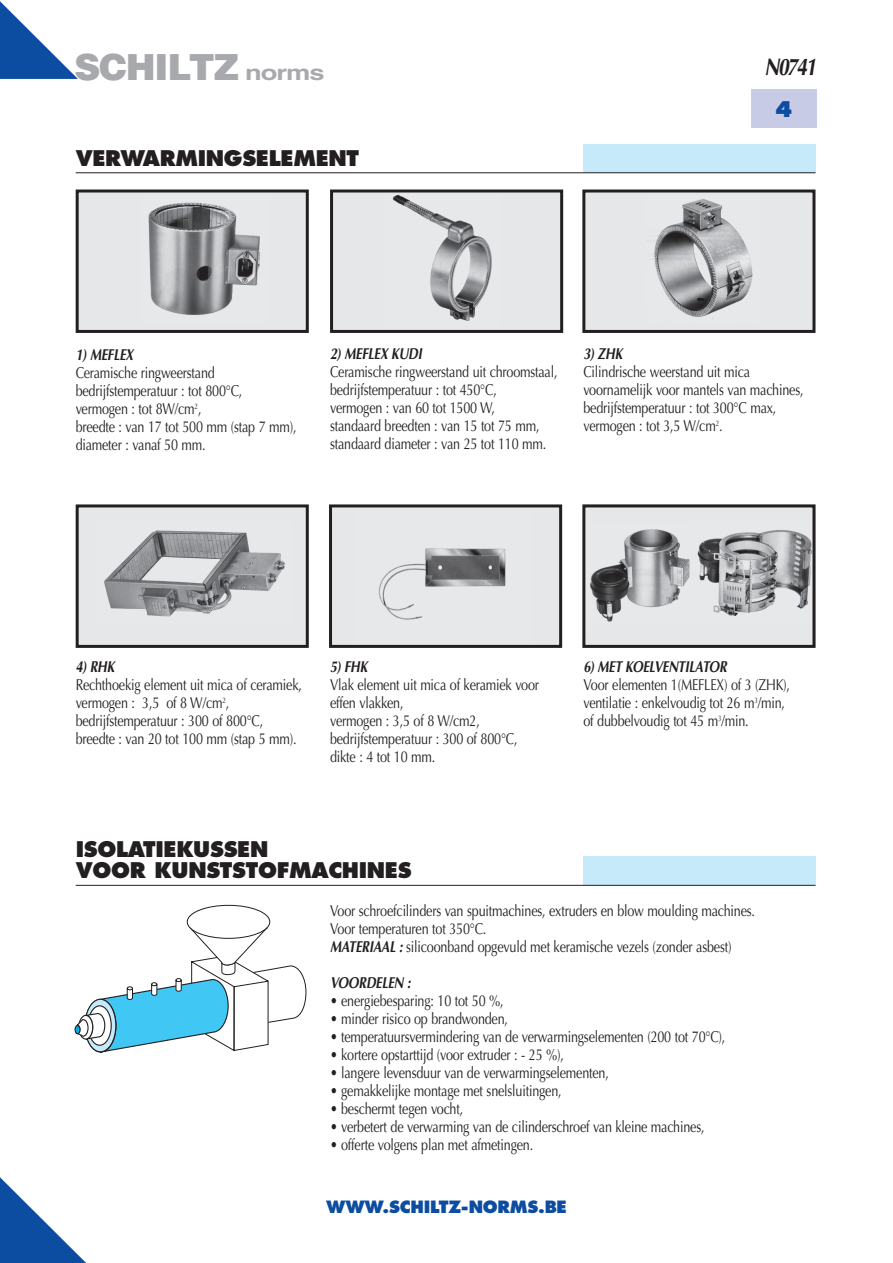
<style>
.page{position:relative;width:893px;height:1263px;background:#fff}
.page>*{position:absolute;margin:0;border:0;box-sizing:border-box;transform-origin:0 0}
.t1{font:900 36px "Helvetica";letter-spacing:-.035em;color:#a8a9ad}
.Normal_e{font:italic 700 24px "Optima";letter-spacing:-.075em;color:#231f20;scale:.8 1}
._01_titre{font:800 21px/21px "Futura";letter-spacing:-.015em;color:#231f20}
._01_titre-2{font:800 21px "Futura";color:#0d4da1}
.t2{font:800 16.5px "Futura";color:#0d4da1}
._03_body_txt{font:15.75px/18px "Optima";letter-spacing:-.015em;color:#231f20;scale:.8 1}
._03_body_txt-2{font:italic 700 15.75px "Optima";letter-spacing:-.015em;color:#231f20;scale:.8 1}
.s1{font-weight:700;font-size:21px}
.s2{font-weight:700;font-style:italic}
</style>
<div class="page">
<svg style="left:0;top:1177px;width:86px;height:86px"></svg>
<svg style="left:0;top:1px;width:78px;height:78px"></svg>
<div style="left:751px;top:89px;width:65px;height:39px;background:#c7cbe6"></div>
<div style="left:583px;top:144px;width:232px;height:28px;background:#c6eafa"></div>
<hr style="left:76px;top:173px;width:739px;height:1px;background:#231f20">
<div style="left:77px;top:191px;width:230px;height:140px;background:#e6e7e9"></div>
<img style="left:148px;top:202px;width:112px;height:113px">
<div style="left:76px;top:189px;width:233px;height:144px;border:3px solid #231f20"></div>
<div style="left:331px;top:506px;width:230px;height:140px;background:#e6e7e9"></div>
<img style="left:378px;top:548px;width:128px;height:72px">
<div style="left:329px;top:504px;width:233px;height:144px;border:3px solid #231f20"></div>
<div style="left:77px;top:506px;width:230px;height:140px;background:#e6e7e9"></div>
<img style="left:104px;top:530px;width:181px;height:87px">
<div style="left:76px;top:504px;width:233px;height:144px;border:3px solid #231f20"></div>
<div style="left:584px;top:191px;width:230px;height:140px;background:#e6e7e9"></div>
<img style="left:654px;top:199px;width:99px;height:120px">
<div style="left:582px;top:189px;width:233px;height:144px;border:3px solid #231f20"></div>
<div style="left:332px;top:191px;width:230px;height:140px;background:#e6e7e9"></div>
<img style="left:393px;top:194px;width:99px;height:127px">
<div style="left:330px;top:189px;width:233px;height:144px;border:3px solid #231f20"></div>
<div style="left:583px;top:504px;width:112px;height:144px;background:#e6e7e9"></div>
<img style="left:590px;top:529px;width:100px;height:93px">
<div style="left:694px;top:504px;width:121px;height:144px;background:#e6e7e9"></div>
<img style="left:697px;top:530px;width:114px;height:86px">
<div style="left:582px;top:504px;width:233px;height:144px;border:3px solid #231f20"></div>
<div style="left:583px;top:856px;width:232px;height:29px;background:#c6eafa"></div>
<hr style="left:76px;top:885px;width:739px;height:1px;background:#231f20">
<div style="left:187px;top:905px;width:83px;height:33px;border:1px solid #231f20;border-radius:50%"></div>
<svg style="left:74px;top:916px;width:232px;height:137px"></svg>
<p class="t1" style="left:74px;top:43px;width:252px">SCHILTZ <span class="s1">norms</span></p>
<p class="Normal_e" style="left:764px;top:52px;width:66px">N0741</p>
<p class="_01_titre-2" style="left:775px;top:96px;width:19px">4</p>
<p class="_01_titre" style="left:76px;top:148px;width:17px">VERWARMINGSELEMENT</p>
<p class="_03_body_txt-2" style="left:76px;top:346px;width:74px">1) MEFLEX</p>
<p class="_03_body_txt" style="left:76px;top:364px;width:175px">Ceramische ringweerstand</p>
<p class="_03_body_txt" style="left:76px;top:382px;width:210px">bedrijfstemperatuur : tot 800°C,</p>
<p class="_03_body_txt" style="left:76px;top:400px;width:159px">vermogen : tot 8W/cm<sup>2</sup>,</p>
<p class="_03_body_txt" style="left:76px;top:418px;width:278px">breedte : van 17 tot 500 mm (stap 7 mm),</p>
<p class="_03_body_txt" style="left:76px;top:436px;width:164px">diameter : vanaf 50 mm.</p>
<p class="_03_body_txt-2" style="left:330px;top:344px;width:117px">2) MEFLEX KUDI</p>
<p class="_03_body_txt" style="left:330px;top:363px;width:286px">Ceramische ringweerstand uit chroomstaal,</p>
<p class="_03_body_txt" style="left:330px;top:381px;width:210px">bedrijfstemperatuur : tot 450°C,</p>
<p class="_03_body_txt" style="left:330px;top:399px;width:208px">vermogen : van 60 tot 1500 W,</p>
<p class="_03_body_txt" style="left:330px;top:417px;width:263px">standaard breedten : van 15 tot 75 mm,</p>
<p class="_03_body_txt" style="left:330px;top:435px;width:272px">standaard diameter : van 25 tot 110 mm.</p>
<p class="_03_body_txt-2" style="left:583px;top:344px;width:50px">3) ZHK</p>
<p class="_03_body_txt" style="left:583px;top:363px;width:277px">Cilindrische weerstand uit mica voornamelijk voor mantels van machines,</p>
<p class="_03_body_txt" style="left:583px;top:399px;width:243px">bedrijfstemperatuur : tot 300°C max,</p>
<p class="_03_body_txt" style="left:583px;top:417px;width:175px">vermogen : tot 3,5 W/cm<sup>2</sup>.</p>
<p class="_03_body_txt-2" style="left:76px;top:657px;width:50px">4) RHK</p>
<p class="_03_body_txt" style="left:76px;top:676px;width:284px">Rechthoekig element uit mica of ceramiek,</p>
<p class="_03_body_txt" style="left:76px;top:694px;width:194px">vermogen : 3,5 of 8 W/cm<sup>2</sup>,</p>
<p class="_03_body_txt" style="left:76px;top:712px;width:236px">bedrijfstemperatuur : 300 of 800°C,</p>
<p class="_03_body_txt" style="left:76px;top:730px;width:278px">breedte : van 20 tot 100 mm (stap 5 mm).</p>
<p class="_03_body_txt-2" style="left:330px;top:657px;width:48px">5) FHK</p>
<p class="_03_body_txt" style="left:330px;top:676px;width:263px">Vlak element uit mica of keramiek voor effen vlakken,</p>
<p class="_03_body_txt" style="left:330px;top:712px;width:189px">vermogen : 3,5 of 8 W/cm2,</p>
<p class="_03_body_txt" style="left:330px;top:730px;width:236px">bedrijfstemperatuur : 300 of 800°C,</p>
<p class="_03_body_txt" style="left:330px;top:748px;width:133px">dikte : 4 tot 10 mm.</p>
<p class="_03_body_txt-2" style="left:583px;top:657px;width:181px">6) MET KOELVENTILATOR</p>
<p class="_03_body_txt" style="left:583px;top:676px;width:260px">Voor elementen 1(meflex) of 3 (ZHK),</p>
<p class="_03_body_txt" style="left:583px;top:694px;width:253px">ventilatie : enkelvoudig tot 26 m<sup>3</sup>/min, of dubbelvoudig tot 45 m<sup>3</sup>/min.</p>
<p class="_01_titre" style="left:76px;top:839px;width:337px">ISOLATIEKUSSEN<br>VOOR KUNSTSTOFMACH INES</p>
<p class="_03_body_txt" style="left:330px;top:902px;width:533px">Voor schroefcilinders van spuitmachines, extruders en blow moulding machines.</p>
<p class="_03_body_txt" style="left:330px;top:920px;width:197px">Voor temperaturen tot 350°C.</p>
<p class="_03_body_txt" style="left:330px;top:938px;width:503px"><span class="s2">MATERIAAL :</span> silicoonband opgevuld met keramische vezels (zonder asbest)</p>
<p class="_03_body_txt-2" style="left:330px;top:973px;width:22px">VOORDELEN</p>
<p class="_03_body_txt-2" style="left:407px;top:973px;width:6px">:</p>
<p class="_03_body_txt" style="left:330px;top:992px;width:219px">• energiebesparing: 10 tot 50 %,</p>
<p class="_03_body_txt" style="left:330px;top:1010px;width:224px">• minder risico op brandwonden,</p>
<p class="_03_body_txt" style="left:330px;top:1028px;width:496px">• temperatuursvermindering van de verwarmingselementen (200 tot 70°C),</p>
<p class="_03_body_txt" style="left:330px;top:1046px;width:294px">• kortere opstarttijd (voor extruder : - 25 %),</p>
<p class="_03_body_txt" style="left:330px;top:1064px;width:350px">• langere levensduur van de verwarmingselementen,</p>
<p class="_03_body_txt" style="left:330px;top:1082px;width:291px">• gemakkelijke montage met snelsluitingen,</p>
<p class="_03_body_txt" style="left:330px;top:1100px;width:168px">• beschermt tegen vocht,</p>
<p class="_03_body_txt" style="left:330px;top:1118px;width:470px">• verbetert de verwarming van de cilinderschroef van kleine machines,</p>
<p class="_03_body_txt" style="left:330px;top:1136px;width:255px">• offerte volgens plan met afmetingen.</p>
<p class="t2" style="left:326px;top:1197px;width:21px">WWW</p>
<p class="t2" style="left:383px;top:1197px;width:52px">.SCHILTZ</p>
<p class="t2" style="left:461px;top:1197px;width:23px">-NORMS</p>
<p class="t2" style="left:538px;top:1197px;width:18px">.BE</p>
</div>
